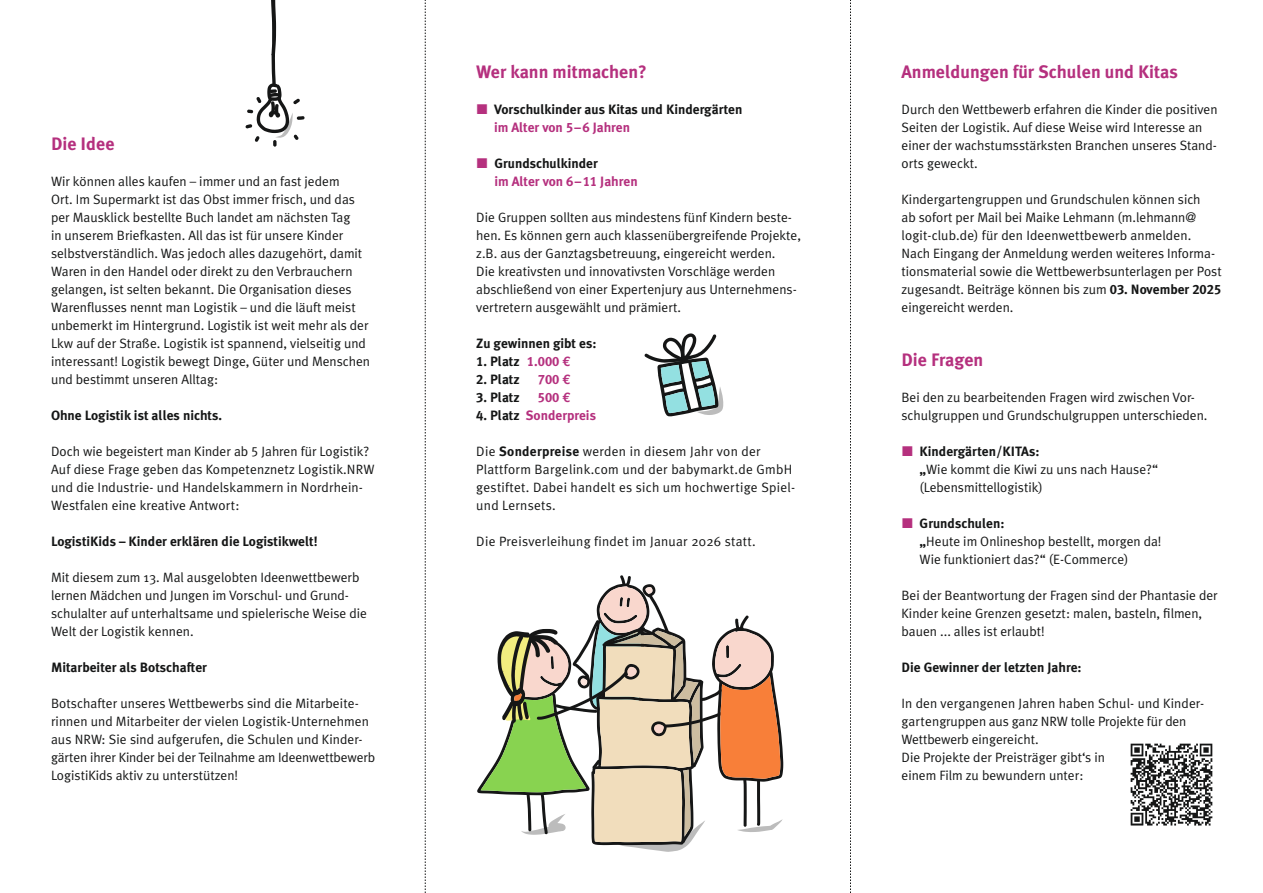
<style>
.page{position:relative;width:1263px;height:893px;background:#fff}
.page>*{position:absolute;margin:0;border:0;box-sizing:border-box;transform-origin:0 0}
.t1{font:700 18px "Meta Plus";color:#b5307e}
.t2{font:13.5px/18px "Meta Plus Normal";color:#151616}
.t3{font:700 13.5px/18px "Meta Plus";color:#151616}
.t4{font:13.5px/18px "Meta Plus Normal";letter-spacing:.02em;color:#151616}
.t5{font:700 13.5px/18px "Meta Plus";color:#b5307e}
.t6{font:13.5px "Meta Plus Bold Caps";color:#b5307e}
.s1{font-family:"Meta Plus Normal Caps"}
.s2{color:#b5307e}
.s3{font-family:"Meta Plus Bold Caps";font-weight:400;color:#b5307e}
.s4{color:#151616}
.s5{font-family:"Meta Plus Bold Caps";font-weight:400}
.s6{font-family:"URW Euro Sig D";font-weight:400;color:#b5307e}
.s7{font-family:"URW Euro Sig D"}
.s8{font-family:"Meta Plus Bold Caps";font-weight:400;color:#151616}
.s9{font-family:"Meta Plus";font-weight:700}
.s10{font-family:"Meta Plus Bold Caps"}
</style>
<div class="page">
<svg style="left:477px;top:575px;width:306px;height:277px"></svg>
<svg style="left:246px;top:0;width:59px;height:147px"></svg>
<svg style="left:644px;top:333px;width:79px;height:84px"></svg>
<img style="left:1130px;top:743px;width:83px;height:83px">
<svg style="left:850px;top:0;width:1px;height:893px"></svg>
<svg style="left:425px;top:0;width:1px;height:893px"></svg>
<h1 class="t1" style="left:51px;top:133px;width:65px">Die Idee</h1>
<p class="t2" style="left:51px;top:172px;width:321px">Wir können alles kaufen – immer und an fast jedem<br>Ort. Im Supermarkt ist das Obst immer frisch, und das per Mausklick bestellte Buch landet am nächsten Tag<br>in unserem Briefkasten. All das ist für unsere Kinder selbstverständlich. Was jedoch alles dazugehört, damit Waren in den Handel oder direkt zu den Verbrauchern gelangen, ist selten bekannt. Die Organisation dieses Warenflusses nennt man Logistik – und die läuft meist unbemerkt im Hintergrund. Logistik ist weit mehr als der Lkw auf der Straße. Logistik ist spannend, vielseitig und interessant! Logistik bewegt Dinge, Güter und Menschen und bestimmt unseren Alltag:</p>
<p class="t3" style="left:51px;top:406px;width:172px">Ohne Logistik ist alles nichts.</p>
<p class="t2" style="left:51px;top:442px;width:325px">Doch wie begeistert man Kinder ab <span class="s1">5</span> Jahren für Logistik?<br>Auf diese Frage geben das Kompetenznetz Logistik.NRW und die Industrie- und Handelskammern in Nordrhein-Westfalen eine kreative Antwort:</p>
<p class="t3" style="left:51px;top:532px;width:268px">LogistiKids – Kinder erklären die Logistikwelt!</p>
<p class="t2" style="left:51px;top:568px;width:318px">Mit diesem zum 13. Mal ausgelobten Ideenwettbewerb lernen Mädchen und Jungen im Vorschul- und Grund&shy;schulalter auf unterhaltsame und spielerische Weise die Welt der Logistik kennen.</p>
<p class="t3" style="left:51px;top:658px;width:157px">Mitarbeiter als Botschafter</p>
<p class="t2" style="left:51px;top:694px;width:326px">Botschafter unseres Wettbewerbs sind die Mitarbeite&shy;rinnen und Mitarbeiter der vielen Logistik-Unternehmen aus NRW: Sie sind aufgerufen, die Schulen und Kinder&shy;gärten ihrer Kinder bei der Teilnahme am Ideenwettbewerb LogistiKids aktiv zu unterstützen!</p>
<h1 class="t1" style="left:476px;top:61px;width:172px">Wer kann mitmachen?</h1>
<p class="t3" style="left:494px;top:100px;width:250px">Vorschulkinder aus Kitas und Kindergärten <span class="s2">im Alter von</span> <span class="s3">5–6</span> <span class="s2">Jahren</span></p>
<p class="t5" style="left:494px;top:154px;width:145px"><span class="s4">Grundschulkinder<br></span>im Alter von <span class="s5">6</span>–<span class="s5">11</span> Jahren</p>
<p class="t2" style="left:476px;top:208px;width:326px">Die Gruppen sollten aus mindestens fünf Kindern beste&shy;hen. Es können gern auch klassenübergreifende Projekte, z.B. aus der Ganztagsbetreuung, eingereicht werden.<br>Die kreativsten und innovativsten Vorschläge werden abschließend von einer Expertenjury aus Unternehmens&shy;vertretern ausgewählt und prämiert.</p>
<p class="t3" style="left:476px;top:334px;width:122px">Zu gewinnen gibt es:</p>
<p class="t3" style="left:476px;top:352px;width:96px"><span class="s5">1.</span> Platz <span class="s3">1.000</span> <span class="s6">d</span></p>
<p class="t3" style="left:476px;top:370px;width:45px"><span class="s5">2.</span> Platz</p>
<p class="t6" style="left:538px;top:371px;width:34px">700 <span class="s7">d</span></p>
<p class="t3" style="left:476px;top:388px;width:45px"><span class="s5">3.</span> Platz</p>
<p class="t6" style="left:538px;top:389px;width:34px">500 <span class="s7">d</span></p>
<p class="t5" style="left:476px;top:406px;width:121px"><span class="s8">4.</span> <span class="s4">Platz</span> Sonderpreis</p>
<p class="t4" style="left:476px;top:442px;width:321px">Die <span class="s9">Sonderpreise</span> werden in diesem Jahr von der Plattform Bargelink.com und der babymarkt.de GmbH gestiftet. Dabei handelt es sich um hochwertige Spiel&shy;und Lernsets.</p>
<p class="t4" style="left:476px;top:532px;width:281px">Die Preisverleihung findet im Januar 2026 statt.</p>
<h1 class="t1" style="left:901px;top:61px;width:278px">Anmeldungen für Schulen und Kitas</h1>
<p class="t2" style="left:901px;top:100px;width:318px">Durch den Wettbewerb erfahren die Kinder die positiven Seiten der Logistik. Auf diese Weise wird Interesse an einer der wachstumsstärksten Branchen unseres Stand&shy;orts geweckt.</p>
<p class="t2" style="left:901px;top:190px;width:322px">Kindergartengruppen und Grundschulen können sich<br>ab sofort per Mail bei Maike Lehmann (m.lehmann@ logit-club.de) für den Ideenwettbewerb anmelden.<br>Nach Eingang der Anmeldung werden weiteres Informa&shy;tionsmaterial sowie die Wettbewerbsunterlagen per Post zugesandt. Beiträge können bis zum <span class="s10">03</span><span class="s9">. November</span> <span class="s10">2025 </span>eingereicht werden.</p>
<h1 class="t1" style="left:901px;top:349px;width:83px">Die Fragen</h1>
<p class="t2" style="left:901px;top:388px;width:307px">Bei den zu bearbeitenden Fragen wird zwischen Vor&shy;schulgruppen und Grundschulgruppen unterschieden.</p>
<p class="t3" style="left:920px;top:442px;width:121px">Kindergärten/KITAs:</p>
<p class="t2" style="left:920px;top:460px;width:240px"><span class="s9">„</span>Wie kommt die Kiwi zu uns nach Hause?“ (Lebensmittellogistik)</p>
<p class="t3" style="left:920px;top:514px;width:86px">Grundschulen:</p>
<p class="t2" style="left:920px;top:532px;width:243px"><span class="s9">„</span>Heute im Onlineshop bestellt, morgen da!<br>Wie funktioniert das?“ (E-Commerce)</p>
<p class="t2" style="left:901px;top:586px;width:318px">Bei der Beantwortung der Fragen sind der Phantasie der<br>Kinder keine Grenzen gesetzt: malen, basteln, filmen, bauen ... alles ist erlaubt!</p>
<p class="t3" style="left:901px;top:658px;width:182px">Die Gewinner der letzten Jahre:</p>
<p class="t2" style="left:901px;top:694px;width:304px">In den vergangenen Jahren haben Schul- und Kinder&shy;gartengruppen aus ganz NRW tolle Projekte für den Wettbewerb eingereicht.<br>Die Projekte der Preisträger gibt‘s in<br>einem Film zu bewundern unter:</p>
</div>
